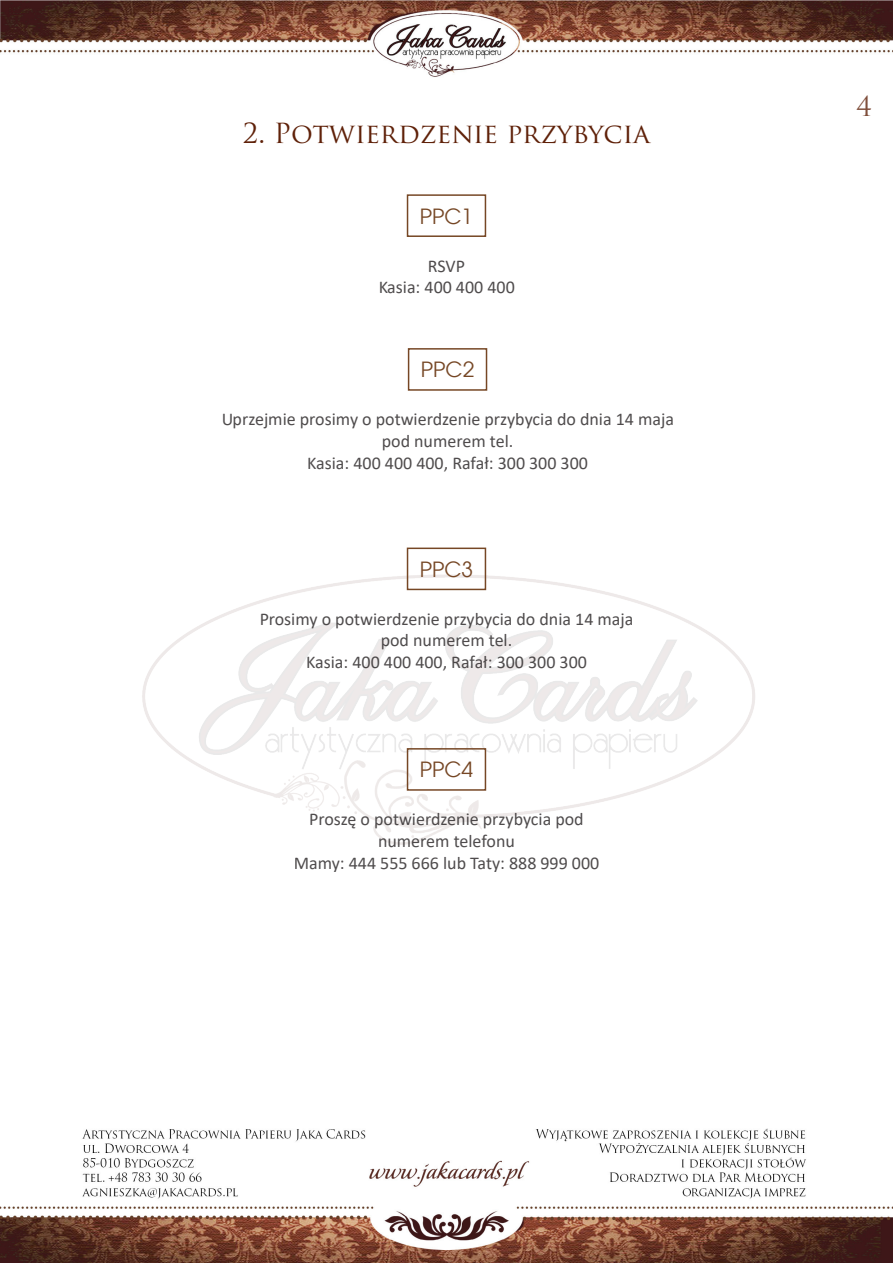
<style>
.page{position:relative;width:893px;height:1263px;background:#fff}
.page>*{position:absolute;margin:0;border:0;box-sizing:border-box;transform-origin:0 0}
.Styl_akapitowy_2{font:27px "Trajan Pro";color:#5f2109}
.Styl_akapitowy_3{font:21px "Avant Garde";color:#764725}
.t1{font:18px/21.6px "Calibri";color:#231f20;text-align:center}
</style>
<div class="page">
<img style="left:0;top:1128px;width:893px;height:135px">
<img style="left:0;top:0;width:893px;height:77px">
<img style="left:142px;top:547px;width:613px;height:298px">
<div style="left:407px;top:194px;width:79px;height:43px;border:2px solid #764725"></div>
<div style="left:408px;top:348px;width:79px;height:43px;border:2px solid #764725"></div>
<div style="left:407px;top:548px;width:79px;height:42px;border:2px solid #764725"></div>
<div style="left:407px;top:748px;width:79px;height:43px;border:2px solid #764725"></div>
<p class="Styl_akapitowy_2" style="left:243px;top:116px;width:409px">2. Potwierdzenie przybycia</p>
<p class="Styl_akapitowy_3" style="left:420px;top:203px;width:55px">PPC1</p>
<p class="t1" style="left:378px;top:256px;width:138px">RSVP<br>Kasia: 400 400 400</p>
<p class="Styl_akapitowy_3" style="left:421px;top:357px;width:55px">PPC2</p>
<p class="t1" style="left:221px;top:409px;width:454px">Uprzejmie prosimy o potwierdzenie przybycia do dnia 14 maja pod numerem tel.<br>Kasia: 400 400 400, Rafał: 300 300 300</p>
<p class="Styl_akapitowy_3" style="left:420px;top:557px;width:55px">PPC3</p>
<p class="t1" style="left:259px;top:609px;width:375px">Prosimy o potwierdzenie przybycia do dnia 14 maja pod numerem tel.<br>Kasia: 400 400 400, Rafał: 300 300 300</p>
<p class="Styl_akapitowy_3" style="left:420px;top:757px;width:55px">PPC4</p>
<p class="t1" style="left:294px;top:809px;width:307px">Proszę o potwierdzenie przybycia pod numerem telefonu<br>Mamy: 444 555 666 lub Taty: 888 999 000</p>
<h1 class="Styl_akapitowy_2" style="left:857px;top:89px;width:17px">4</h1>
</div>
